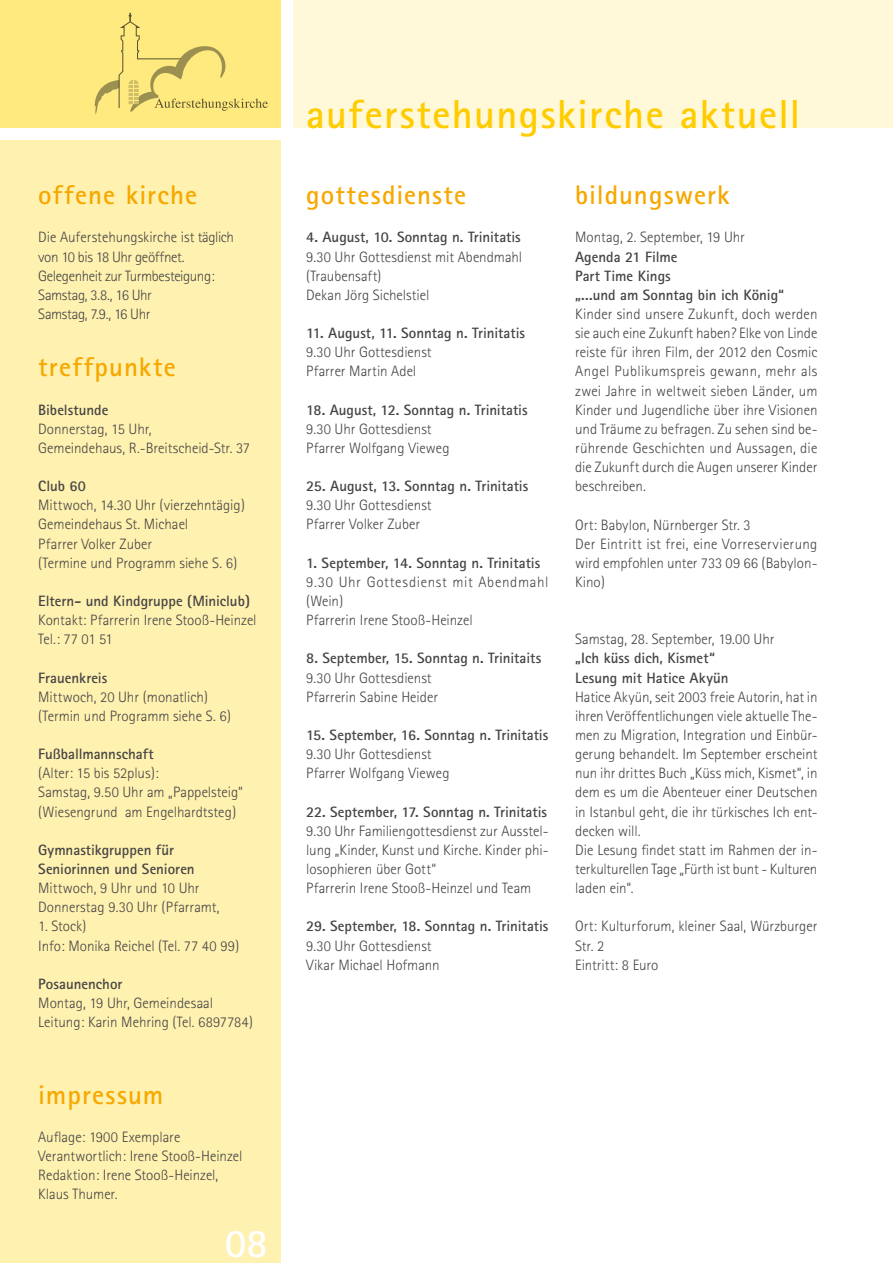
<style>
.page{position:relative;width:893px;height:1263px;background:#fff}
.page>*{position:absolute;margin:0;border:0;box-sizing:border-box;transform-origin:0 0}
.t1{font:700 40.5px "Rotis Sans Serif";letter-spacing:.035em;color:#fc0}
.t2{font:700 40.5px "Rotis Sans Serif";color:#fff}
.t3{font:700 27px "Rotis Sans Serif";letter-spacing:.04em;color:#f6a800}
.t4{font:300 15px/19.2px "Rotis Sans Serif";letter-spacing:-.005em;color:#454445}
.t5{font:700 15px/19.2px "Rotis Sans Serif";letter-spacing:-.005em;color:#454445}
.t6{font:300 15px/19.2px "Rotis Sans Serif";letter-spacing:-.025em;color:#454445}
.t7{font:300 15px/19.2px "Rotis Sans Serif";letter-spacing:.025em;color:#454445}
</style>
<div class="page">
<div style="left:293px;top:0;width:600px;height:128px;background:#fff8d9"></div>
<div style="left:0;top:0;width:281px;height:128px;background:#ffea7f"></div>
<div style="left:0;top:140px;width:281px;height:1123px;background:#fff1af"></div>
<svg style="left:94px;top:13px;width:174px;height:102px"></svg>
<h2 class="t3" style="left:38px;top:178px;width:160px">offene kirche</h2>
<p class="t6" style="left:38px;top:228px;width:197px">Die Auferstehungskirche ist täglich von 10 bis 18 Uhr geöffnet.<br>Gelegenheit zur Turmbesteigung:<br>Samstag, 3.8., 16 Uhr<br>Samstag, 7.9., 16 Uhr</p>
<h2 class="t3" style="left:38px;top:350px;width:139px">treffpunkte</h2>
<p class="t5" style="left:38px;top:400px;width:72px">Bibelstunde</p>
<p class="t4" style="left:38px;top:419px;width:213px">Donnerstag, 15 Uhr,<br>Gemeindehaus, R.-Breitscheid-Str. 37</p>
<p class="t5" style="left:38px;top:476px;width:49px">Club 60</p>
<p class="t4" style="left:38px;top:496px;width:208px">Mittwoch, 14.30 Uhr (vierzehntägig)<br>Gemeindehaus St. Michael<br>Pfarrer Volker Zuber<br>(Termine und Programm siehe S. 6)</p>
<p class="t5" style="left:38px;top:591px;width:213px">Eltern- und Kindgruppe (Miniclub)</p>
<p class="t4" style="left:38px;top:610px;width:220px">Kontakt: Pfarrerin Irene Stooß-Heinzel<br>Tel.: 77 01 51</p>
<p class="t5" style="left:38px;top:668px;width:71px">Frauenkreis</p>
<p class="t4" style="left:38px;top:687px;width:194px">Mittwoch, 20 Uhr (monatlich) (Termin und Programm siehe S. 6)</p>
<p class="t5" style="left:38px;top:744px;width:117px">Fußballmannschaft</p>
<p class="t4" style="left:38px;top:764px;width:206px">(Alter: 15 bis 52plus):<br>Samstag, 9.50 Uhr am „Pappelsteig“ (Wiesengrund am Engelhardtsteg)</p>
<p class="t5" style="left:38px;top:840px;width:158px">Gymnastikgruppen für<br>Seniorinnen und Senioren</p>
<p class="t4" style="left:38px;top:878px;width:183px">Mittwoch, 9 Uhr und 10 Uhr<br>Donnerstag 9.30 Uhr (Pfarramt,</p>
<p class="t4" style="left:38px;top:917px;width:203px">1. Stock)<br>Info: Monika Reichel (Tel. 77 40 99)</p>
<p class="t5" style="left:38px;top:974px;width:86px">Posaunenchor</p>
<p class="t4" style="left:38px;top:993px;width:216px">Montag, 19 Uhr, Gemeindesaal<br>Leitung: Karin Mehring (Tel. 6897784)</p>
<h2 class="t3" style="left:38px;top:1077px;width:127px">impressum</h2>
<p class="t4" style="left:38px;top:1127px;width:206px">Auflage: 1900 Exemplare<br>Verantwortlich: Irene Stooß-Heinzel<br>Redaktion: Irene Stooß-Heinzel,<br>Klaus Thumer.</p>
<h1 class="t2" style="left:225px;top:1217px;width:45px">08</h1>
<h1 class="t1" style="left:306px;top:88px;width:496px">auferstehungskirche aktuell</h1>
<h2 class="t3" style="left:306px;top:178px;width:162px">gottesdienste</h2>
<p class="t5" style="left:306px;top:227px;width:216px">4. August, 10. Sonntag n. Trinitatis</p>
<p class="t4" style="left:306px;top:247px;width:218px">9.30 Uhr Gottesdienst mit Abendmahl (Traubensaft)<br>Dekan Jörg Sichelstiel</p>
<p class="t5" style="left:306px;top:323px;width:220px">11. August, 11. Sonntag n. Trinitatis</p>
<p class="t4" style="left:306px;top:343px;width:127px">9.30 Uhr Gottesdienst<br>Pfarrer Martin Adel</p>
<p class="t5" style="left:306px;top:400px;width:223px">18. August, 12. Sonntag n. Trinitatis</p>
<p class="t4" style="left:306px;top:419px;width:145px">9.30 Uhr Gottesdienst<br>Pfarrer Wolfgang Vieweg</p>
<p class="t5" style="left:306px;top:476px;width:224px">25. August, 13. Sonntag n. Trinitatis</p>
<p class="t4" style="left:306px;top:496px;width:127px">9.30 Uhr Gottesdienst<br>Pfarrer Volker Zuber</p>
<p class="t5" style="left:306px;top:553px;width:236px">1. September, 14. Sonntag n. Trinitatis</p>
<p class="t7" style="left:306px;top:572px;width:244px">9.30 Uhr Gottesdienst mit Abendmahl (Wein)<br>Pfarrerin Irene Stooß-Heinzel</p>
<p class="t5" style="left:306px;top:648px;width:237px">8. September, 15. Sonntag n. Trinitaits</p>
<p class="t4" style="left:306px;top:668px;width:133px">9.30 Uhr Gottesdienst<br>Pfarrerin Sabine Heider</p>
<p class="t5" style="left:306px;top:725px;width:244px">15. September, 16. Sonntag n. Trinitatis</p>
<p class="t4" style="left:306px;top:744px;width:145px">9.30 Uhr Gottesdienst<br>Pfarrer Wolfgang Vieweg</p>
<p class="t5" style="left:306px;top:802px;width:242px">22. September, 17. Sonntag n. Trinitatis</p>
<p class="t4" style="left:306px;top:821px;width:244px">9.30 Uhr Familiengottesdienst zur Ausstel&shy;lung „Kinder, Kunst und Kirche. Kinder phi&shy;losophieren über Gott“<br>Pfarrerin Irene Stooß-Heinzel und Team</p>
<p class="t5" style="left:306px;top:916px;width:244px">29. September, 18. Sonntag n. Trinitatis</p>
<p class="t4" style="left:306px;top:936px;width:135px">9.30 Uhr Gottesdienst<br>Vikar Michael Hofmann</p>
<h2 class="t3" style="left:575px;top:178px;width:156px">bildungswerk</h2>
<p class="t4" style="left:575px;top:228px;width:171px">Montag, 2. September, 19 Uhr</p>
<p class="t5" style="left:575px;top:247px;width:210px">Agenda 21 Filme<br>Part Time Kings<br>„...und am Sonntag bin ich König“</p>
<p class="t4" style="left:575px;top:304px;width:244px;text-align:justify">Kinder sind unsere Zukunft, doch werden sie auch eine Zukunft haben? Elke von Linde reiste für ihren Film, der 2012 den Cosmic Angel Publikumspreis gewann, mehr als zwei Jahre in weltweit sieben Länder, um Kinder und Jugendliche über ihre Visionen und Träume zu befragen. Zu sehen sind be&shy;rührende Geschichten und Aussagen, die die Zukunft durch die Augen unserer Kinder beschreiben.</p>
<p class="t4" style="left:575px;top:515px;width:244px">Ort: Babylon, Nürnberger Str. 3<br>Der Eintritt ist frei, eine Vorreservierung wird empfohlen unter 733 09 66 (Babylon-<br>Kino)</p>
<p class="t4" style="left:575px;top:630px;width:201px">Samstag, 28. September, 19.00 Uhr</p>
<p class="t5" style="left:575px;top:648px;width:155px">„Ich küss dich, Kismet“<br>Lesung mit Hatice Akyün</p>
<p class="t4" style="left:575px;top:687px;width:244px">Hatice Akyün, seit 2003 freie Autorin, hat in ihren Veröffentlichungen viele aktuelle The&shy;men zu Migration, Integration und Einbür&shy;gerung behandelt. Im September erscheint nun ihr drittes Buch „Küss mich, Kismet“, in dem es um die Abenteuer einer Deutschen in Istanbul geht, die ihr türkisches Ich ent&shy;decken will.<br>Die Lesung findet statt im Rahmen der in&shy;terkulturellen Tage „Fürth ist bunt - Kulturen laden ein“.</p>
<p class="t4" style="left:575px;top:917px;width:244px">Ort: Kulturforum, kleiner Saal, Würzburger<br>Str. 2<br>Eintritt: 8 Euro</p>
</div>
